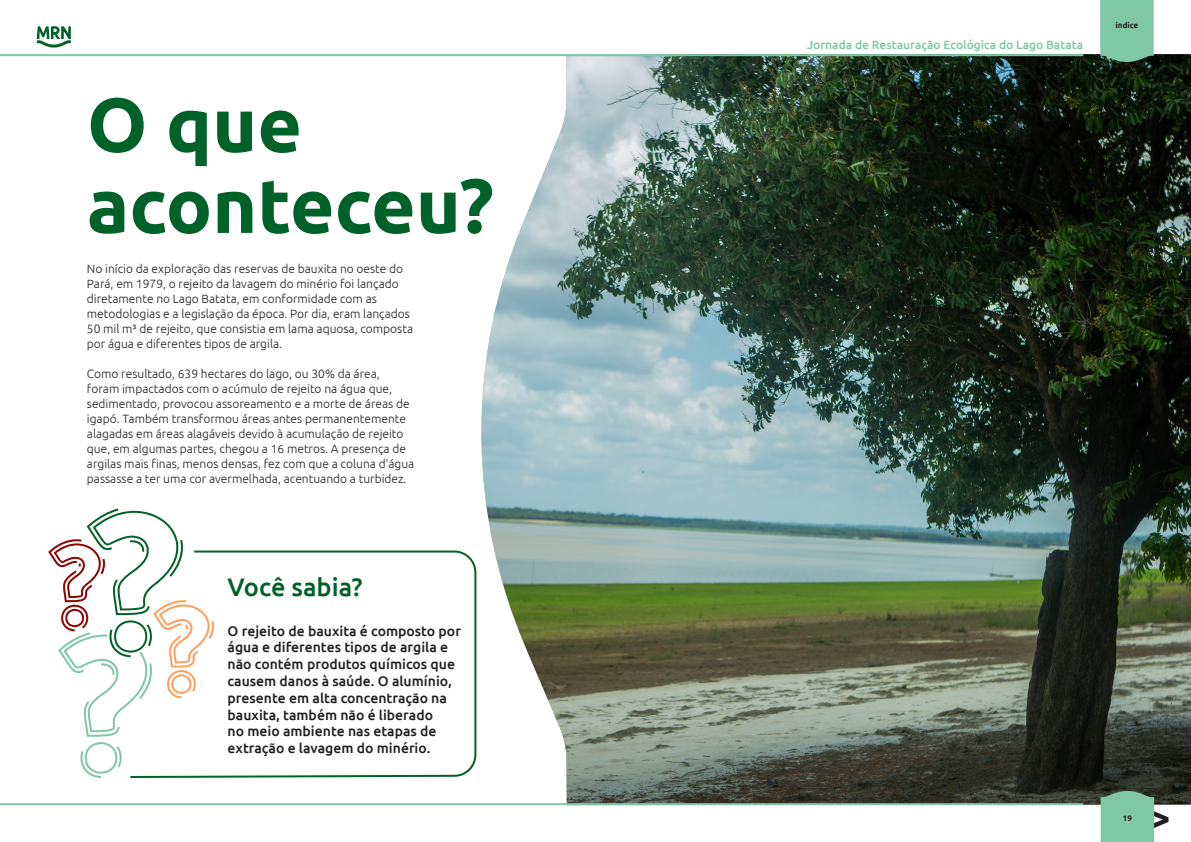
<style>
.page{position:relative;width:1191px;height:842px;background:#fff}
.page>*{position:absolute;margin:0;border:0;box-sizing:border-box;transform-origin:0 0}
.t1{font:700 76.6px/81px "Ubuntu";color:#006129}
.t2{font:500 25.4px "Ubuntu";color:#006129}
.t3{font:500 14px/16.8px "Ubuntu";color:#231f20}
.Texto{font:300 12px/15px "Ubuntu";color:#231f20}
.t4{font:500 12px "Ubuntu";color:#80c7a6}
.t5{font:700 8px "Ubuntu";color:#231f20}
</style>
<div class="page">
<svg style="left:214px;top:550px;width:263px;height:228px"></svg>
<img style="left:481px;top:54px;width:710px;height:751px">
<svg style="left:48px;top:508px;width:166px;height:270px"></svg>
<svg style="left:1100px;top:0;width:53px;height:62px"></svg>
<svg style="left:1100px;top:791px;width:68px;height:51px"></svg>
<hr style="left:0;top:54px;width:1083px;height:2px;background:#80c7a6">
<hr style="left:0;top:803px;width:1083px;height:2px;background:#80c7a6">
<svg style="left:37px;top:26px;width:34px;height:22px"></svg>
<p class="t1" style="left:87px;top:83px;width:408px">O que aconteceu?</p>
<p class="Texto" style="left:87px;top:261px;width:328px">No início da exploração das reservas de bauxita no oeste do Pará, em 1979, o rejeito da lavagem do minério foi lançado diretamente no Lago Batata, em conformidade com as metodologias e a legislação da época. Por dia, eram lançados 50 mil m³ de rejeito, que consistia em lama aquosa, composta por água e diferentes tipos de argila.</p>
<p class="Texto" style="left:87px;top:366px;width:329px">Como resultado, 639 hectares do lago, ou 30% da área, foram impactados com o acúmulo de rejeito na água que, sedimentado, provocou assoreamento e a morte de áreas de igapó. Também transformou áreas antes permanentemente alagadas em áreas alagáveis devido à acumulação de rejeito que, em algumas partes, chegou a 16 metros. A presença de argilas mais finas, menos densas, fez com que a coluna d’água passasse a ter uma cor avermelhada, acentuando a turbidez.</p>
<p class="t2" style="left:228px;top:571px;width:136px">Você sabia?</p>
<p class="t3" style="left:228px;top:622px;width:235px">O rejeito de bauxita é composto por água e diferentes tipos de argila e não contém produtos químicos que causem danos à saúde. O alumínio, presente em alta concentração na bauxita, também não é liberado<br>no meio ambiente nas etapas de extração e lavagem do minério.</p>
<p class="t4" style="left:807px;top:37px;width:278px">Jornada de Restauração Ecológica do Lago Batata</p>
<p class="t5" style="left:1115px;top:21px;width:24px">índice</p>
<p class="t5" style="left:1122px;top:813px;width:11px">19</p>
</div>
